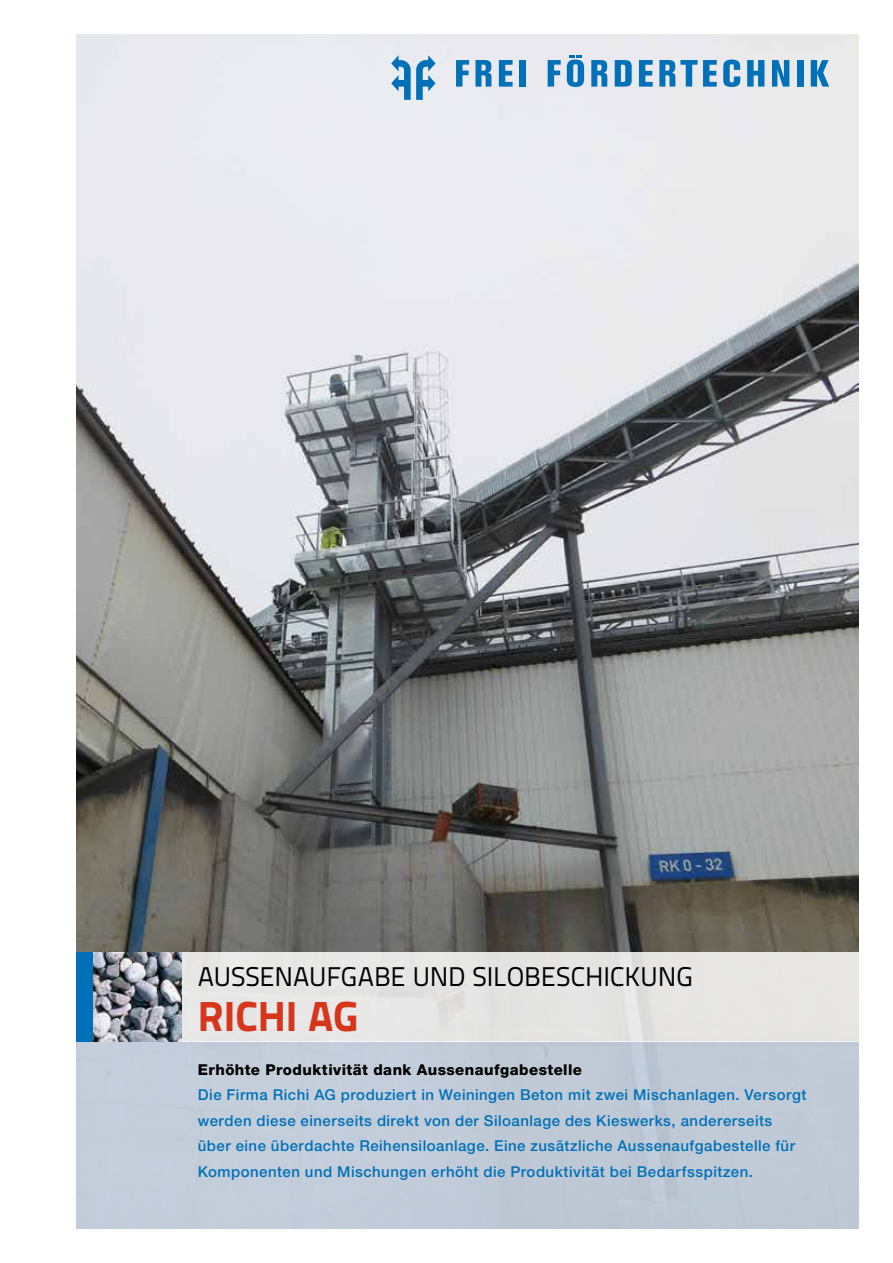
<style>
.page{position:relative;width:893px;height:1263px;background:#fff}
.page>*{position:absolute;margin:0;border:0;box-sizing:border-box;transform-origin:0 0}
.t1{font:800 42px "Titillium Text 22 L";letter-spacing:-.005em;color:#d6361b}
.t2{font:27px "Titillium Text 22 L";letter-spacing:-.005em;color:#000}
.t3{font:500 15px/25.5px "Helvetica Neue";letter-spacing:.03em;color:#0070b8}
.t4{font:800 15px "Helvetica Neue";letter-spacing:.03em;color:#000}
</style>
<div class="page">
<img style="left:77px;top:34px;width:782px;height:918px">
<div style="left:77px;top:1042px;width:782px;height:187px;background:#c1cbd8"></div>
<div style="left:170px;top:952px;width:689px;height:90px;background:#e6e6e5"></div>
<svg style="left:499px;top:60px;width:14px;height:27px"></svg>
<svg style="left:456px;top:60px;width:13px;height:27px"></svg>
<div style="left:519px;top:60px;width:7px;height:27px;background:#0070b8"></div>
<svg style="left:548px;top:60px;width:13px;height:27px"></svg>
<svg style="left:747px;top:60px;width:17px;height:27px"></svg>
<svg style="left:772px;top:60px;width:17px;height:27px"></svg>
<svg style="left:723px;top:60px;width:17px;height:27px"></svg>
<div style="left:797px;top:60px;width:6px;height:27px;background:#0070b8"></div>
<svg style="left:811px;top:60px;width:18px;height:27px"></svg>
<svg style="left:639px;top:60px;width:14px;height:27px"></svg>
<svg style="left:615px;top:60px;width:17px;height:27px"></svg>
<svg style="left:703px;top:60px;width:14px;height:27px"></svg>
<svg style="left:391px;top:55px;width:45px;height:45px;background:#84b6d8"></svg>
<svg style="left:659px;top:60px;width:38px;height:27px"></svg>
<svg style="left:591px;top:60px;width:16px;height:27px"></svg>
<svg style="left:475px;top:60px;width:16px;height:27px"></svg>
<svg style="left:567px;top:55px;width:17px;height:32px"></svg>
<div style="left:77px;top:952px;width:17px;height:90px;background:#0070b8"></div>
<img style="left:94px;top:952px;width:87px;height:90px">
<h2 class="t2" style="left:198px;top:956px;width:496px">AUSSENAUFGABE UND SILOBESCHICKUNG</h2>
<h1 class="t1" style="left:198px;top:983px;width:162px">RICHI AG</h1>
<p class="t4" style="left:198px;top:1060px;width:386px">Erhöhte Produktivität dank Aussenaufgabestelle</p>
<p class="t3" style="left:198px;top:1082px;width:610px">Die Firma Richi AG produziert in Weiningen Beton mit zwei Mischanlagen. Versorgt werden diese einerseits direkt von der Siloanlage des Kieswerks, andererseits über eine überdachte Reihensiloanlage. Eine zusätzliche Aussenaufgabestelle für Komponenten und Mischungen erhöht die Produktivität bei Bedarfsspitzen.</p>
</div>
